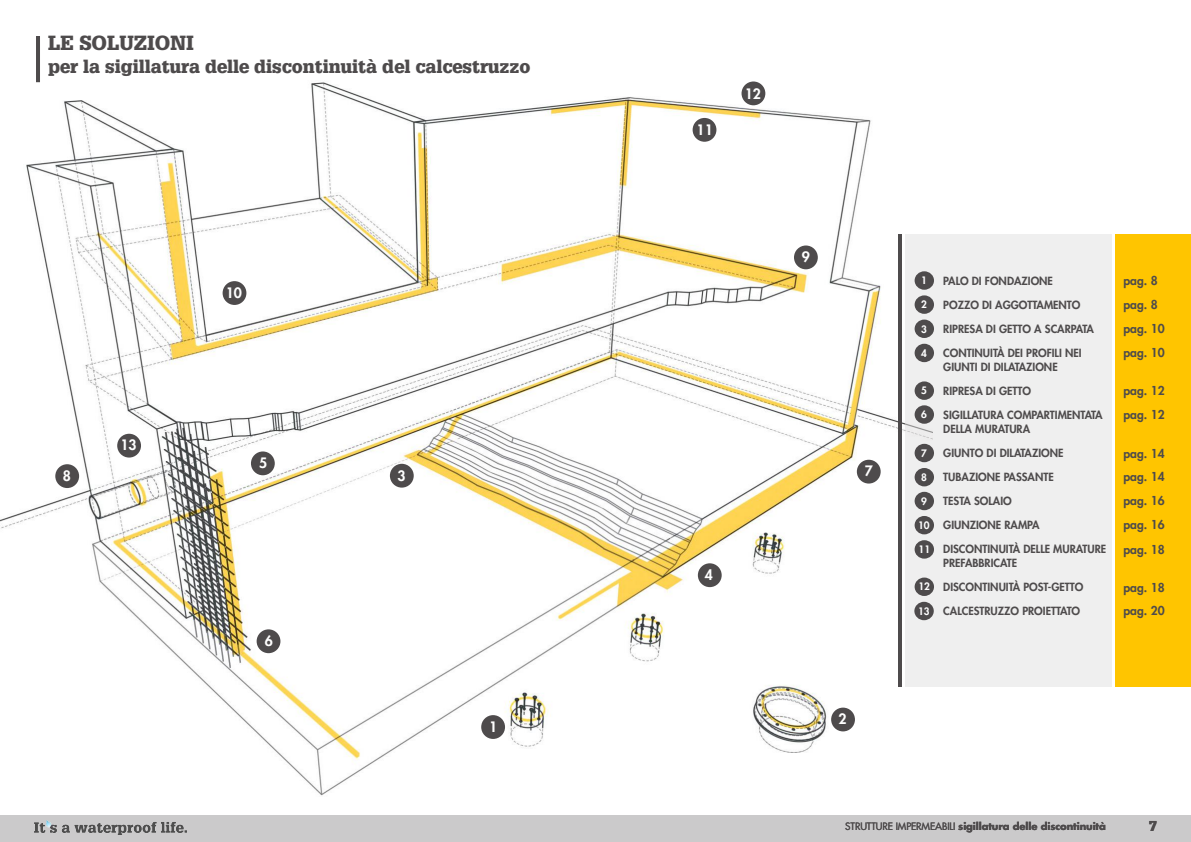
<style>
.page{position:relative;width:1191px;height:842px;background:#fff}
.page>*{position:absolute;margin:0;border:0;box-sizing:border-box;transform-origin:0 0}
.t1{font:900 20px "Glypha LT Std";color:#4e4b4c}
.t2{font:900 18px "Glypha LT Std";color:#4e4b4c}
.t3{font:800 14px "Futura Std";color:#fff}
.t4{font:900 14px "Glypha LT Std";color:#4e4b4c}
.t5{font:800 12px/24px "Futura Std";color:#4e4b4c}
.t6{font:800 11px/24px "Futura Std";color:#4e4b4c}
.t7{font:700 10px "Futura Std";letter-spacing:-.01em;color:#4e4b4c}
.t8{font:800 10px "Futura Std";color:#fff}
.s1{font-weight:500}
</style>
<div class="page">
<div style="left:0;top:815px;width:1191px;height:27px;background:#cbcacb"></div>
<img style="left:34px;top:820px;width:152px;height:15px">
<img style="left:0;top:81px;width:933px;height:715px">
<hr style="left:36px;top:36px;width:4px;height:46px;background:#4e4b4c">
<div style="left:55px;top:464px;width:24px;height:24px;background:#4e4b4c;border-radius:50%"></div>
<div style="left:251px;top:451px;width:24px;height:24px;background:#4e4b4c;border-radius:50%"></div>
<div style="left:257px;top:629px;width:23px;height:24px;background:#4e4b4c;border-radius:50%"></div>
<div style="left:390px;top:464px;width:24px;height:24px;background:#4e4b4c;border-radius:50%"></div>
<div style="left:481px;top:715px;width:24px;height:24px;background:#4e4b4c;border-radius:50%"></div>
<div style="left:223px;top:281px;width:23px;height:24px;background:#4e4b4c;border-radius:50%"></div>
<div style="left:794px;top:245px;width:24px;height:24px;background:#4e4b4c;border-radius:50%"></div>
<div style="left:692px;top:118px;width:24px;height:24px;background:#4e4b4c;border-radius:50%"></div>
<div style="left:831px;top:708px;width:24px;height:23px;background:#4e4b4c;border-radius:50%"></div>
<div style="left:857px;top:460px;width:23px;height:23px;background:#4e4b4c;border-radius:50%"></div>
<div style="left:698px;top:563px;width:23px;height:24px;background:#4e4b4c;border-radius:50%"></div>
<div style="left:741px;top:81px;width:24px;height:24px;background:#4e4b4c;border-radius:50%"></div>
<div style="left:905px;top:235px;width:206px;height:452px;background:#efefef"></div>
<div style="left:1115px;top:235px;width:76px;height:452px;background:#ffc500"></div>
<hr style="left:898px;top:235px;width:3px;height:452px;background:#4e4b4c">
<div style="left:914px;top:271px;width:20px;height:19px;background:#4e4b4c;border-radius:50%"></div>
<div style="left:914px;top:295px;width:20px;height:19px;background:#4e4b4c;border-radius:50%"></div>
<div style="left:914px;top:320px;width:20px;height:18px;background:#4e4b4c;border-radius:50%"></div>
<div style="left:914px;top:344px;width:20px;height:18px;background:#4e4b4c;border-radius:50%"></div>
<div style="left:914px;top:381px;width:20px;height:19px;background:#4e4b4c;border-radius:50%"></div>
<div style="left:914px;top:405px;width:20px;height:19px;background:#4e4b4c;border-radius:50%"></div>
<div style="left:914px;top:444px;width:20px;height:18px;background:#4e4b4c;border-radius:50%"></div>
<div style="left:914px;top:468px;width:20px;height:18px;background:#4e4b4c;border-radius:50%"></div>
<div style="left:914px;top:492px;width:20px;height:18px;background:#4e4b4c;border-radius:50%"></div>
<div style="left:914px;top:516px;width:20px;height:18px;background:#4e4b4c;border-radius:50%"></div>
<div style="left:914px;top:540px;width:20px;height:19px;background:#4e4b4c;border-radius:50%"></div>
<div style="left:914px;top:577px;width:20px;height:19px;background:#4e4b4c;border-radius:50%"></div>
<div style="left:914px;top:602px;width:19px;height:18px;background:#4e4b4c;border-radius:50%"></div>
<div style="left:117px;top:434px;width:24px;height:24px;background:#4e4b4c;border-radius:50%"></div>
<h1 class="t1" style="left:48px;top:31px;width:147px">LE SOLUZIONI</h1>
<h2 class="t2" style="left:48px;top:56px;width:484px">per la sigillatura delle discontinuità del calcestruzzo</h2>
<p class="t3" style="left:63px;top:467px;width:10px">8</p>
<p class="t3" style="left:120px;top:436px;width:18px">13</p>
<p class="t3" style="left:226px;top:284px;width:18px">10</p>
<p class="t3" style="left:259px;top:454px;width:10px">5</p>
<p class="t3" style="left:265px;top:632px;width:10px">6</p>
<p class="t3" style="left:397px;top:467px;width:10px">3</p>
<p class="t3" style="left:489px;top:717px;width:10px">1</p>
<p class="t3" style="left:696px;top:121px;width:18px">11</p>
<p class="t3" style="left:745px;top:85px;width:18px">12</p>
<p class="t3" style="left:705px;top:566px;width:10px">4</p>
<p class="t3" style="left:801px;top:248px;width:10px">9</p>
<p class="t3" style="left:865px;top:462px;width:10px">7</p>
<p class="t3" style="left:838px;top:710px;width:10px">2</p>
<p class="t5" style="left:1123px;top:269px;width:43px">pag. 8 pag. 8 pag. 10 pag. 10</p>
<p class="t5" style="left:1123px;top:379px;width:43px;line-height:23.5px">pag. 12 pag. 12</p>
<p class="t5" style="left:1123px;top:441px;width:43px;text-align:justify">pag. 14 pag. 14 pag. 16 pag. 16 pag. 18</p>
<p class="t5" style="left:1123px;top:575px;width:43px">pag. 18</p>
<p class="t6" style="left:943px;top:269px;width:152px">PALO DI FONDAZIONE<br>POZZO DI AGGOTTAMENTO<br>RIPRESA DI GETTO A SCARPATA<br>CONTINUITÀ DEI PROFILI NEI</p>
<p class="t6" style="left:943px;top:355px;width:161px">GIUNTI DI DILATAZIONE<br>RIPRESA DI GETTO<br>SIGILLATURA COMPARTIMENTATA</p>
<p class="t6" style="left:943px;top:417px;width:164px">DELLA MURATURA<br>GIUNTO DI DILATAZIONE<br>TUBAZIONE PASSANTE<br>TESTA SOLAIO<br>GIUNZIONE RAMPA<br>DISCONTINUITÀ DELLE MURATURE</p>
<p class="t6" style="left:943px;top:551px;width:142px">PREFABBRICATE<br>DISCONTINUITÀ POST-GETTO<br>CALCESTRUZZO PROIETTATO</p>
<p class="t8" style="left:921px;top:274px;width:7px">1</p>
<p class="t8" style="left:921px;top:298px;width:7px">2</p>
<p class="t8" style="left:921px;top:322px;width:7px">3</p>
<p class="t8" style="left:921px;top:347px;width:7px">4</p>
<p class="t8" style="left:921px;top:384px;width:7px">5</p>
<p class="t8" style="left:921px;top:408px;width:7px">6</p>
<p class="t8" style="left:921px;top:447px;width:7px">7</p>
<p class="t8" style="left:921px;top:471px;width:7px">8</p>
<p class="t8" style="left:921px;top:495px;width:7px">9</p>
<p class="t8" style="left:918px;top:519px;width:13px">10</p>
<p class="t8" style="left:918px;top:543px;width:13px">11</p>
<p class="t8" style="left:918px;top:580px;width:13px">12</p>
<p class="t8" style="left:918px;top:605px;width:13px">13</p>
<p class="t5" style="left:1123px;top:599px;width:43px">pag. 20</p>
<p class="t7" style="left:845px;top:820px;width:262px"><span class="s1">STRUTTURE IMPERMEABILI</span> sigillatura delle discontinuità</p>
<p class="t4" style="left:1149px;top:818px;width:9px">7</p>
</div>
